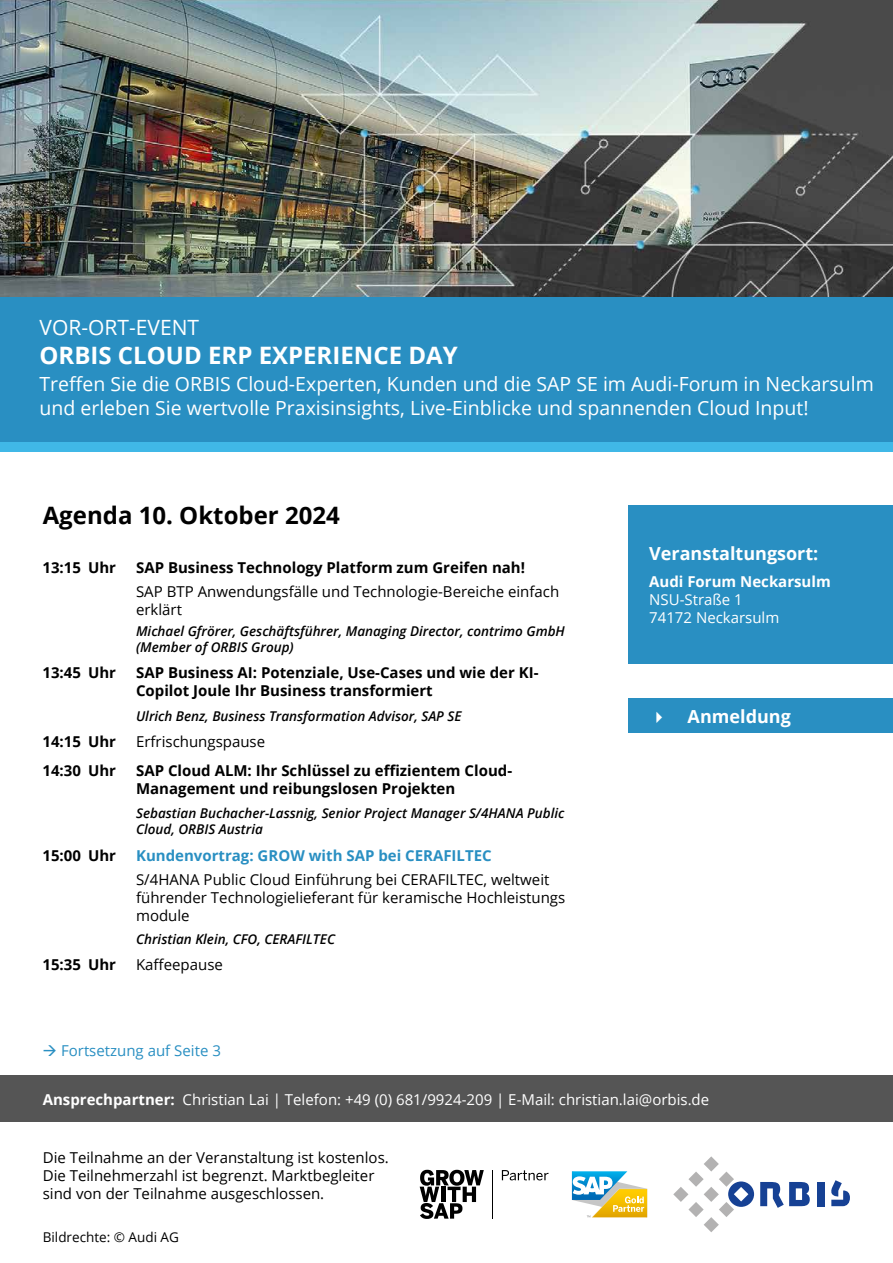
<style>
.page{position:relative;width:893px;height:1263px;background:#fff}
.page>*{position:absolute;margin:0;border:0;box-sizing:border-box;transform-origin:0 0}
.t1{font:700 24px "Open Sans";color:#fff}
.t2{font:700 24px "Open Sans";color:#000}
.t3{font:21px "Open Sans";color:#fff}
.t4{font:19.5px/23.4px "Open Sans";color:#fff}
.t5{font:700 18px "Open Sans";color:#fff}
.t6{font:15px/18px "Open Sans";color:#000}
.t7{font:700 15px/18px "Open Sans";color:#000}
.t8{font:15px/18px "Open Sans";color:#fff}
.t9{font:700 15px "Open Sans";color:#298fc2}
.t10{font:15px "Open Sans";color:#298fc2}
.t11{font:700 15px "Open Sans";color:#fff}
.t12{font:italic 600 13.5px/16.2px "Open Sans";color:#000}
.t13{font:13.5px "Open Sans";color:#000}
.s1{font-weight:700}
</style>
<div class="page">
<img style="left:0;top:0;width:893px;height:298px">
<div style="left:0;top:298px;width:893px;height:145px;background:#298fc2"></div>
<div style="left:0;top:442px;width:893px;height:10px;background:#40b8e7"></div>
<div style="left:817px;top:1182px;width:7px;height:24px;background:#164194"></div>
<svg style="left:760px;top:1182px;width:50px;height:26px"></svg>
<svg style="left:673px;top:1156px;width:81px;height:76px"></svg>
<svg style="left:831px;top:1180px;width:19px;height:26px"></svg>
<svg style="left:572px;top:1171px;width:75px;height:46px"></svg>
<div style="left:0;top:1076px;width:892px;height:46px;background:#555"></div>
<div style="left:628px;top:505px;width:265px;height:159px;background:#298fc2"></div>
<div style="left:629px;top:698px;width:264px;height:35px;background:#298fc2"></div>
<svg style="left:420px;top:1170px;width:64px;height:49px"></svg>
<hr style="left:492px;top:1170px;width:1px;height:48px;background:#000">
<svg style="left:502px;top:1170px;width:47px;height:10px"></svg>
<h2 class="t3" style="left:40px;top:313px;width:161px">VOR-ORT-EVENT</h2>
<h1 class="t1" style="left:40px;top:338px;width:420px">ORBIS CLOUD ERP EXPERIENCE DAY</h1>
<h3 class="t4" style="left:40px;top:372px;width:836px">Treffen Sie die ORBIS Cloud-Experten, Kunden und die SAP SE im Audi-Forum in Neckarsulm und erleben Sie wertvolle Praxisinsights, Live-Einblicke und spannenden Cloud Input!</h3>
<h1 class="t2" style="left:43px;top:498px;width:299px">Agenda 10. Oktober 2024</h1>
<p class="t7" style="left:43px;top:558px;width:75px">13:15 Uhr</p>
<p class="t7" style="left:136px;top:558px;width:390px">SAP Business Technology Platform zum Greifen nah!</p>
<p class="t6" style="left:136px;top:582px;width:425px">SAP BTP Anwendungsfälle und Technologie-Bereiche einfach erklärt</p>
<p class="t12" style="left:136px;top:622px;width:430px">Michael Gfrörer, Geschäftsführer, Managing Director, contrimo GmbH (Member of ORBIS Group)</p>
<p class="t7" style="left:43px;top:663px;width:75px">13:45 Uhr</p>
<p class="t7" style="left:136px;top:663px;width:404px">SAP Business AI: Potenziale, Use-Cases und wie der KI-<br>Copilot Joule Ihr Business transformiert</p>
<p class="t12" style="left:136px;top:707px;width:327px">Ulrich Benz, Business Transformation Advisor, SAP SE</p>
<p class="t7" style="left:43px;top:732px;width:75px">14:15 Uhr</p>
<p class="t6" style="left:136px;top:732px;width:131px">Erfrischungspause</p>
<p class="t7" style="left:43px;top:761px;width:75px">14:30 Uhr</p>
<p class="t7" style="left:136px;top:761px;width:378px">SAP Cloud ALM: Ihr Schlüssel zu effizientem Cloud-<br>Management und reibungslosen Projekten</p>
<p class="t12" style="left:136px;top:805px;width:430px">Sebastian Buchacher-Lassnig, Senior Project Manager S/4HANA Public<br>Cloud, ORBIS Austria</p>
<p class="t7" style="left:43px;top:846px;width:75px">15:00 Uhr</p>
<p class="t9" style="left:136px;top:845px;width:357px">Kundenvortrag: GROW with SAP bei CERAFILTEC</p>
<p class="t6" style="left:136px;top:870px;width:431px">S/4HANA Public Cloud Einführung bei CERAFILTEC, weltweit führender Technologielieferant für keramische Hochleistungs module</p>
<p class="t12" style="left:136px;top:930px;width:200px">Christian Klein, CFO, CERAFILTEC</p>
<p class="t7" style="left:43px;top:955px;width:75px">15:35 Uhr</p>
<p class="t6" style="left:136px;top:955px;width:88px">Kaffeepause</p>
<p class="t10" style="left:43px;top:1040px;width:180px">→ Fortsetzung auf Seite 3</p>
<p class="t5" style="left:649px;top:541px;width:171px">Veranstaltungsort:</p>
<p class="t11" style="left:649px;top:570px;width:183px">Audi Forum Neckarsulm</p>
<p class="t8" style="left:649px;top:590px;width:132px">NSU-Straße 1<br>74172 Neckarsulm</p>
<p class="t5" style="left:650px;top:704px;width:142px">✔ Anmeldung</p>
<p class="t8" style="left:43px;top:1090px;width:668px"><span class="s1">Ansprechpartner:</span> Christian Lai | Telefon: +49 (0) 681/9924-209 | E-Mail: christian.lai@orbis.de</p>
<p class="t6" style="left:43px;top:1148px;width:348px">Die Teilnahme an der Veranstaltung ist kostenlos.<br>Die Teilnehmerzahl ist begrenzt. Marktbegleiter sind von der Teilnahme ausgeschlossen.</p>
<p class="t13" style="left:43px;top:1227px;width:138px">Bildrechte: © Audi AG</p>
</div>
